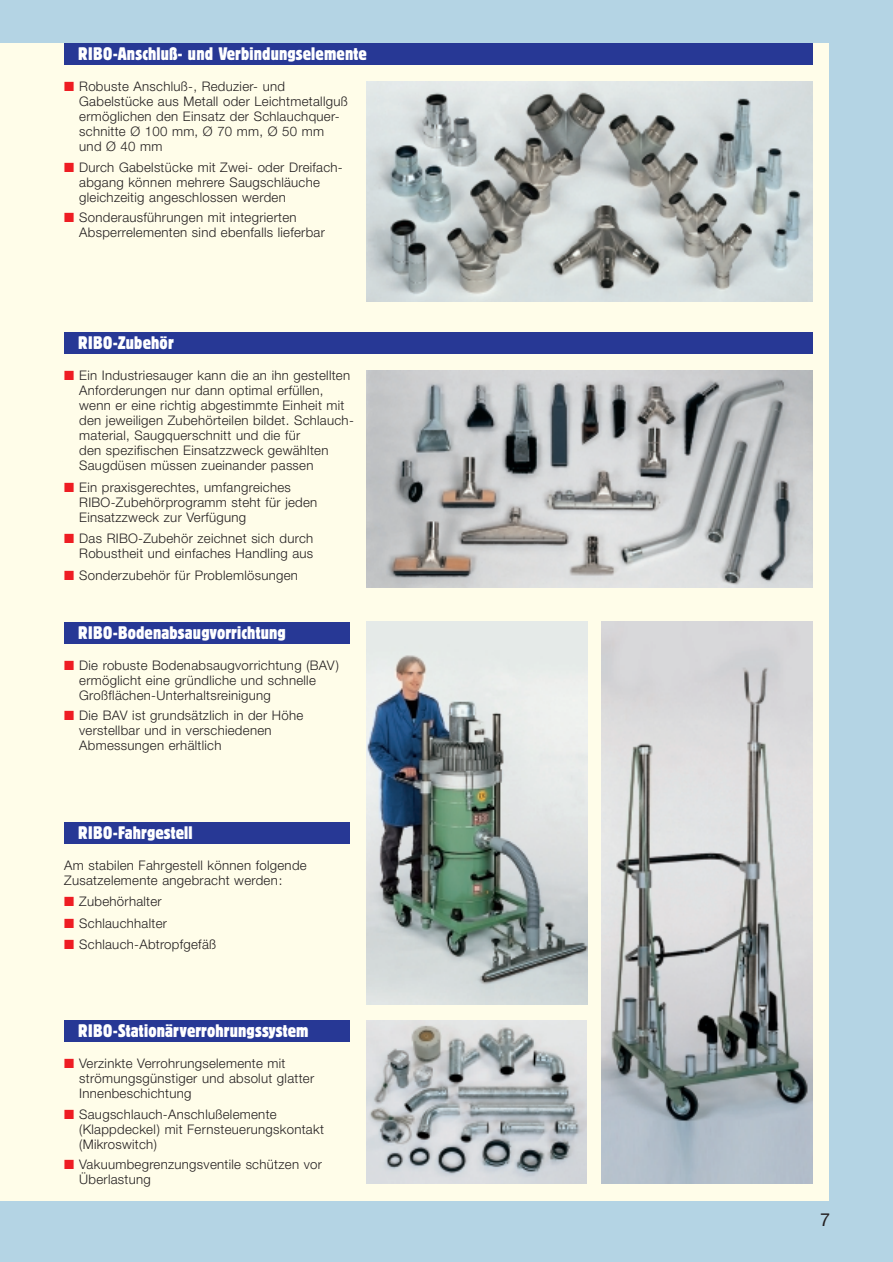
<style>
.page{position:relative;width:893px;height:1262px;background:#fff}
.page>*{position:absolute;margin:0;border:0;box-sizing:border-box;transform-origin:0 0}
.t1{font:18px "Block Berthold Con BQ";letter-spacing:.01em;color:#fff}
.t2{font:18px "Helvetica Neue";color:#231f20}
.t3{font:300 13.2px/15px "Helvetica Neue";letter-spacing:.02em;color:#231f20}
.s1{color:#ee1d23}
</style>
<div class="page">
<div style="left:0;top:0;width:892px;height:1261px;background:#b4d4e4"></div>
<div style="left:0;top:43px;width:828px;height:1157px;background:#fffde9"></div>
<div style="left:64px;top:333px;width:749px;height:21px;background:#273895"></div>
<div style="left:64px;top:622px;width:285px;height:21px;background:#273895"></div>
<div style="left:64px;top:822px;width:285px;height:21px;background:#273895"></div>
<div style="left:64px;top:1020px;width:285px;height:21px;background:#273895"></div>
<img style="left:366px;top:82px;width:447px;height:220px">
<img style="left:366px;top:371px;width:447px;height:217px">
<img style="left:601px;top:622px;width:212px;height:561px">
<img style="left:366px;top:1020px;width:220px;height:163px">
<img style="left:366px;top:622px;width:221px;height:382px">
<div style="left:64px;top:43px;width:749px;height:22px;background:#273895"></div>
<h1 class="t1" style="left:78px;top:47px;width:290px">RIBO-Anschluß- und Verbindungselemente</h1>
<p class="t3" style="left:79px;top:80px;width:270px;text-indent:-15px"><span class="s1">■</span> Robuste Anschluß-, Reduzier- und Gabelstücke aus Metall oder Leichtmetallguß ermöglichen den Einsatz der Schlauchquer&shy;schnitte Ø 100 mm, Ø 70 mm, Ø 50 mm und Ø 40 mm</p>
<p class="t3" style="left:79px;top:160px;width:265px;text-indent:-15px"><span class="s1">■</span> Durch Gabelstücke mit Zwei- oder Dreifach&shy;abgang können mehrere Saugschläuche gleichzeitig angeschlossen werden</p>
<p class="t3" style="left:79px;top:211px;width:247px;text-indent:-15px"><span class="s1">■</span> Sonderausführungen mit integrierten<br>Absperrelementen sind ebenfalls lieferbar</p>
<h1 class="t1" style="left:78px;top:336px;width:97px">RIBO-Zubehör</h1>
<p class="t3" style="left:79px;top:369px;width:276px;text-indent:-15px"><span class="s1">■</span> Ein Industriesauger kann die an ihn gestellten Anforderungen nur dann optimal erfüllen, wenn er eine richtig abgestimmte Einheit mit den jeweiligen Zubehörteilen bildet. Schlauch&shy;material, Saugquerschnitt und die für<br>den spezifischen Einsatzzweck gewählten Saugdüsen müssen zueinander passen</p>
<p class="t3" style="left:79px;top:481px;width:239px;text-indent:-15px"><span class="s1">■</span> Ein praxisgerechtes, umfangreiches<br>RIBO-Zubehörprogramm steht für jeden<br>Einsatzzweck zur Verfügung</p>
<p class="t3" style="left:64px;top:532px;width:250px;text-align:right"><span class="s1">■</span> Das RIBO-Zubehör zeichnet sich durch<br>Robustheit und einfaches Handling aus</p>
<p class="t3" style="left:64px;top:568px;width:235px"><span class="s1">■</span> Sonderzubehör für Problemlösungen</p>
<h1 class="t1" style="left:78px;top:625px;width:209px">RIBO-Bodenabsaugvorrichtung</h1>
<p class="t3" style="left:79px;top:658px;width:261px;text-indent:-15px"><span class="s1">■</span> Die robuste Bodenabsaugvorrichtung (BAV) ermöglicht eine gründliche und schnelle<br>Großflächen-Unterhaltsreinigung</p>
<p class="t3" style="left:79px;top:709px;width:226px;text-indent:-15px"><span class="s1">■</span> Die BAV ist grundsätzlich in der Höhe verstellbar und in verschiedenen<br>Abmessungen erhältlich</p>
<h1 class="t1" style="left:78px;top:825px;width:116px">RIBO-Fahrgestell</h1>
<p class="t3" style="left:64px;top:859px;width:244px">Am stabilen Fahrgestell können folgende<br>Zusatzelemente angebracht werden:</p>
<p class="t3" style="left:64px;top:895px;width:99px"><span class="s1">■</span> Zubehörhalter</p>
<p class="t3" style="left:64px;top:916px;width:104px"><span class="s1">■</span> Schlauchhalter</p>
<p class="t3" style="left:64px;top:938px;width:153px"><span class="s1">■</span> Schlauch-Abtropfgefäß</p>
<h1 class="t1" style="left:78px;top:1023px;width:232px">RIBO-Stationärverrohrungssystem</h1>
<p class="t3" style="left:79px;top:1057px;width:236px;text-indent:-15px"><span class="s1">■</span> Verzinkte Verrohrungselemente mit strömungsgünstiger und absolut glatter<br>Innenbeschichtung</p>
<p class="t3" style="left:79px;top:1107px;width:246px;text-indent:-15px"><span class="s1">■</span> Saugschlauch-Anschlußelemente (Klappdeckel) mit Fernsteuerungskontakt (Mikroswitch)</p>
<p class="t3" style="left:79px;top:1158px;width:244px;text-indent:-15px"><span class="s1">■</span> Vakuumbegrenzungsventile schützen vor<br>Überlastung</p>
<h1 class="t2" style="left:820px;top:1213px;width:12px">7</h1>
</div>
